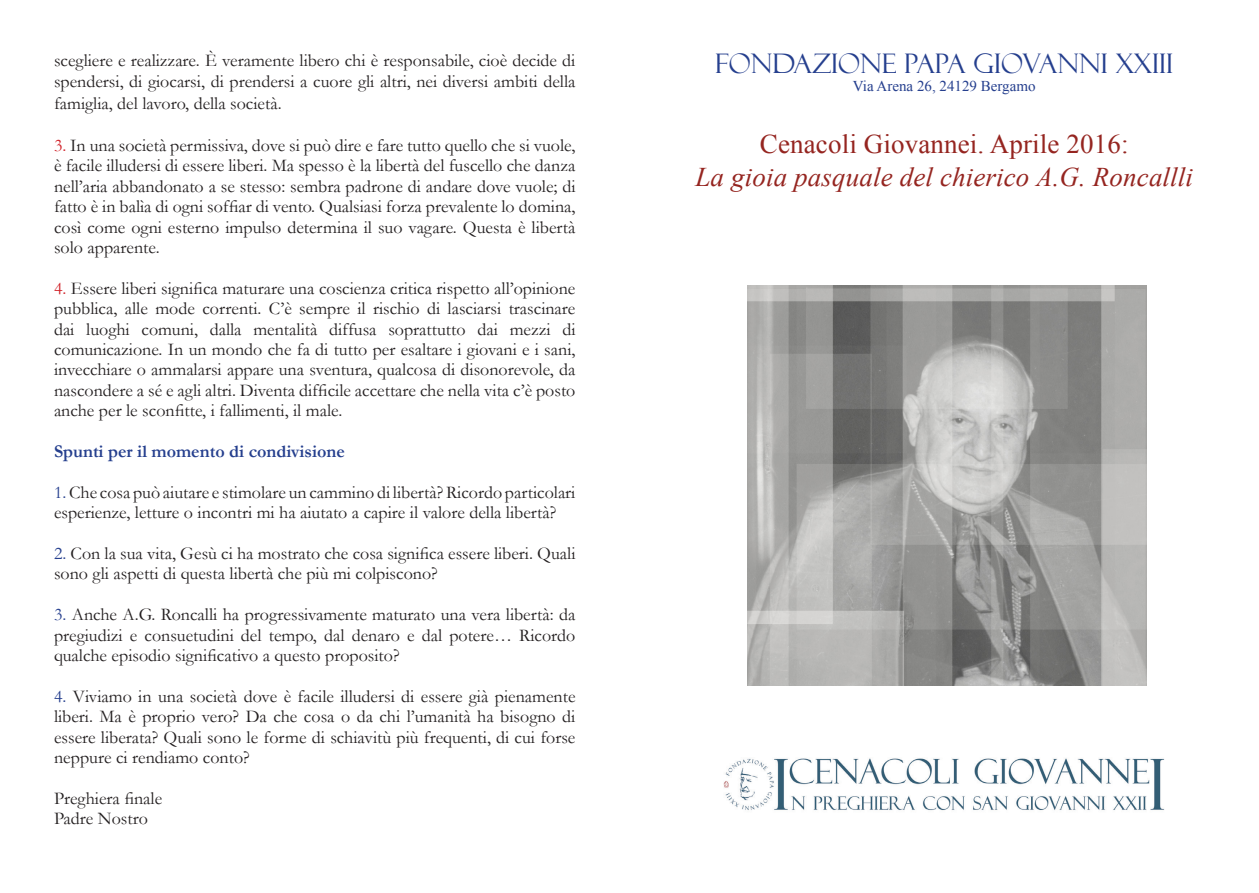
<style>
.page{position:relative;width:1259px;height:893px;background:#fff}
.page>*{position:absolute;margin:0;border:0;box-sizing:border-box;transform-origin:0 0}
.t1{font:italic 27px "Times New Roman";letter-spacing:.005em;color:#952520}
.t2{font:27px "Times New Roman";letter-spacing:.005em;color:#952520}
.t3{font:27px "Felix Titling";color:#253f8e}
.Normale_wrd_1{font:18px/20.4px "Garamond";color:#231f20;text-align:justify}
.Corpo_del_testo_2{font:18px/21.6px "Garamond";color:#231f20;text-align:justify}
.Normale_wrd_1-2{font:700 18px "Garamond";color:#253f8e}
.t4{font:15px "Times New Roman";color:#253f8e}
.s1{color:#d1232a}
.s2{color:#253f8e}
</style>
<div class="page">
<img style="left:723px;top:758px;width:442px;height:53px">
<img style="left:747px;top:286px;width:399px;height:400px">
<p class="Corpo_del_testo_2" style="left:54px;top:49px;width:523px">scegliere e realizzare. È veramente libero chi è responsabile, cioè decide di spendersi, di giocarsi, di prendersi a cuore gli altri, nei diversi ambiti della famiglia, del lavoro, della società.</p>
<p class="Normale_wrd_1" style="left:54px;top:135px;width:523px"><span class="s1">3.</span> In una società permissiva, dove si può dire e fare tutto quello che si vuole, è facile illudersi di essere liberi. Ma spesso è la libertà del fuscello che danza nell’aria abbandonato a se stesso: sembra padrone di andare dove vuole; di fatto è in balìa di ogni soffiar di vento. Qualsiasi forza prevalente lo domina, così come ogni esterno impulso determina il suo vagare. Questa è libertà solo apparente.</p>
<p class="Normale_wrd_1" style="left:54px;top:277px;width:523px"><span class="s1">4.</span> Essere liberi significa maturare una coscienza critica rispetto all’opinione pubblica, alle mode correnti. C’è sempre il rischio di lasciarsi trascinare dai luoghi comuni, dalla mentalità diffusa soprattutto dai mezzi di comunicazione. In un mondo che fa di tutto per esaltare i giovani e i sani, invecchiare o ammalarsi appare una sventura, qualcosa di disonorevole, da nascondere a sé e agli altri. Diventa difficile accettare che nella vita c’è posto anche per le sconfitte, i fallimenti, il male.</p>
<p class="Normale_wrd_1-2" style="left:54px;top:439px;width:292px">Spunti per il momento di condivisione</p>
<p class="Normale_wrd_1" style="left:54px;top:481px;width:523px"><span class="s2">1.</span> Che cosa può aiutare e stimolare un cammino di libertà? Ricordo particolari esperienze, letture o incontri mi ha aiutato a capire il valore della libertà?</p>
<p class="Normale_wrd_1" style="left:54px;top:543px;width:523px"><span class="s2">2.</span> Con la sua vita, Gesù ci ha mostrato che cosa significa essere liberi. Quali sono gli aspetti di questa libertà che più mi colpiscono?</p>
<p class="Normale_wrd_1" style="left:54px;top:604px;width:523px"><span class="s2">3.</span> Anche A.G. Roncalli ha progressivamente maturato una vera libertà: da pregiudizi e consuetudini del tempo, dal denaro e dal potere… Ricordo qualche episodio significativo a questo proposito?</p>
<p class="Normale_wrd_1" style="left:54px;top:685px;width:523px"><span class="s2">4.</span> Viviamo in una società dove è facile illudersi di essere già pienamente liberi. Ma è proprio vero? Da che cosa o da chi l’umanità ha bisogno di essere liberata? Quali sono le forme di schiavitù più frequenti, di cui forse neppure ci rendiamo conto?</p>
<p class="Normale_wrd_1" style="left:54px;top:787px;width:110px">Preghiera finale</p>
<p class="Normale_wrd_1" style="left:54px;top:808px;width:95px">Padre Nostro</p>
<h1 class="t3" style="left:715px;top:48px;width:459px">FONDAZIONE PAPA GIOVANNI XXIII</h1>
<p class="t4" style="left:853px;top:76px;width:184px">Via Arena 26, 24129 Bergamo</p>
<h1 class="t2" style="left:760px;top:126px;width:370px">Cenacoli Giovannei. Aprile 2016:</h1>
<h1 class="t1" style="left:695px;top:158px;width:499px">La gioia pasquale del chierico A.G. Roncallli</h1>
</div>
